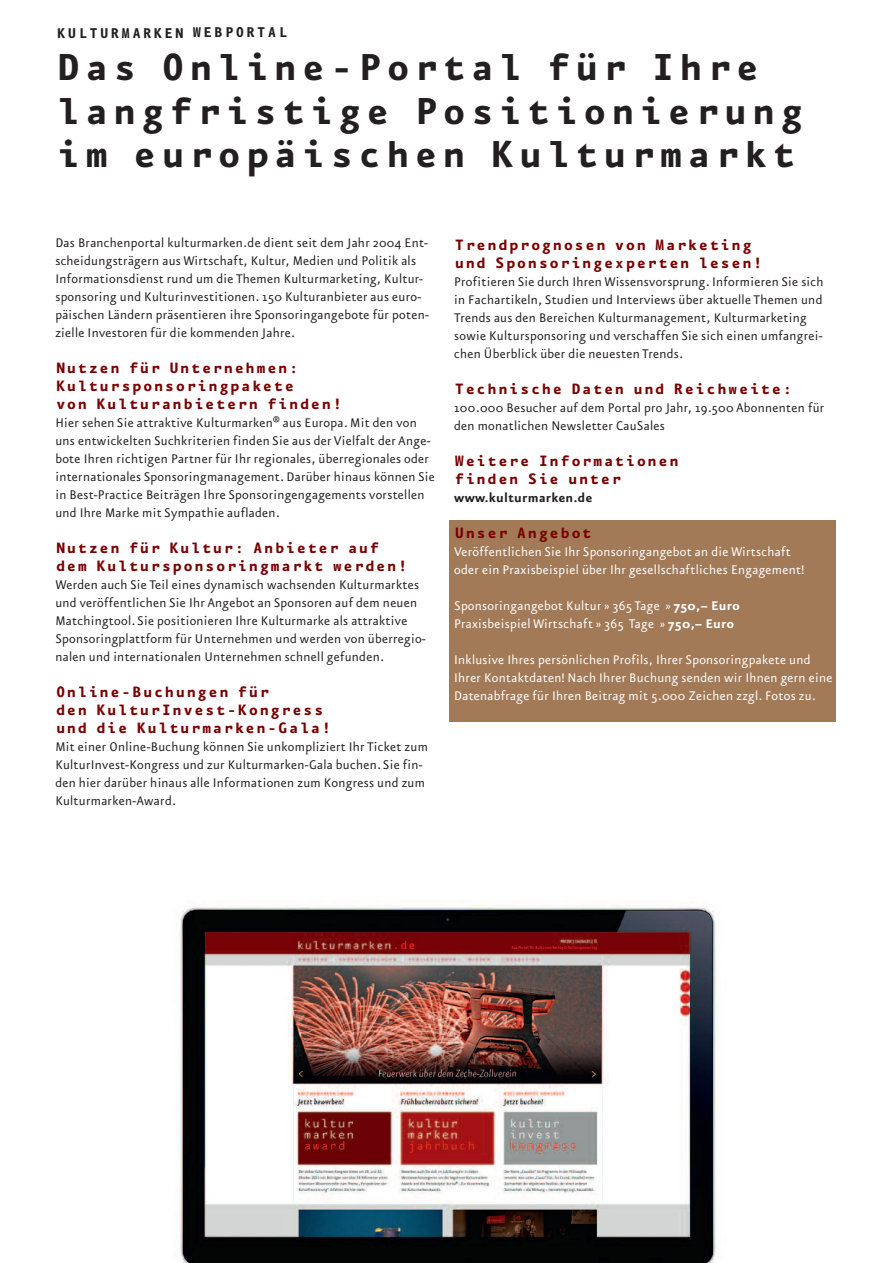
<style>
.page{position:relative;width:893px;height:1263px;background:#fff}
.page>*{position:absolute;margin:0;border:0;box-sizing:border-box;transform-origin:0 0}
.t1{font:700 45px/43.5px "Eureka Mono";letter-spacing:.025em;color:#231f20}
.t2{font:700 18px/18px "Eureka Mono";letter-spacing:.005em;color:#790100}
.t3{font:700 16.95px "Eureka Mono";letter-spacing:.05em;color:#231f20}
.t4{font:15px/18px "Eureka Sans";letter-spacing:.02em;color:#231f20}
.t5{font:15px/18px "Eureka Sans";letter-spacing:.02em;color:#fff}
.t6{font:700 15px "Eureka Sans";letter-spacing:.02em;color:#231f20}
.s1{font-weight:700}
</style>
<div class="page">
<img style="left:180px;top:905px;width:537px;height:358px">
<div style="left:449px;top:520px;width:387px;height:201px;background:#a27a58"></div>
<p class="t3" style="left:57px;top:22px;width:233px">KULTURMARKEN WEBPORTAL</p>
<h1 class="t1" style="left:55px;top:43px;width:752px">Das Online-Portal für Ihre langfristige Positionierung im europäischen Kulturmarkt</h1>
<p class="t4" style="left:55px;top:235px;width:375px">Das Branchenportal kulturmarken.de dient seit dem Jahr 2004 Ent&shy;scheidungsträgern aus Wirtschaft, Kultur, Medien und Politik als Informationsdienst rund um die Themen Kulturmarketing, Kultur&shy;sponsoring und Kulturinvestitionen.150 Kulturanbieter aus euro&shy;päischen Ländern präsentieren ihre Sponsoringangebote für poten&shy;zielle Investoren für die kommenden Jahre.</p>
<p class="t2" style="left:55px;top:358px;width:289px">Nutzen für Unternehmen:<br>Kultursponsoringpakete<br>von Kulturanbietern finden!</p>
<p class="t4" style="left:55px;top:415px;width:381px">Hier sehen Sie attraktive Kulturmarken® aus Europa.Mit den von uns entwickelten Suchkriterien finden Sie aus der Vielfalt der Ange&shy;bote Ihren richtigen Partner für Ihr regionales, überregionales oder internationales Sponsoringmanagement. Darüber hinaus können Sie in Best-Practice Beiträgen Ihre Sponsoringengagements vorstellen und Ihre Marke mit Sympathie aufladen.</p>
<p class="t2" style="left:55px;top:538px;width:354px">Nutzen für Kultur: Anbieter auf dem Kultursponsoringmarkt werden!</p>
<p class="t4" style="left:55px;top:577px;width:372px">Werden auch Sie Teil eines dynamisch wachsenden Kulturmarktes und veröffentlichen Sie Ihr Angebot an Sponsoren auf dem neuen Matchingtool.Sie positionieren Ihre Kulturmarke als attraktive Sponsoringplattform für Unternehmen und werden von überregio&shy;nalen und internationalen Unternehmen schnell gefunden.</p>
<p class="t2" style="left:55px;top:682px;width:278px">Online-Buchungen für<br>den KulturInvest-Kongress und die Kulturmarken-Gala!</p>
<p class="t4" style="left:55px;top:739px;width:374px">Mit einer Online-Buchung können Sie unkompliziert Ihr Ticket zum KulturInvest-Kongress und zur Kulturmarken-Gala buchen.Sie fin&shy;den hier darüber hinaus alle Informationen zum Kongress und zum Kulturmarken-Award.</p>
<p class="t2" style="left:454px;top:235px;width:311px">Trendprognosen von Marketing und Sponsoringexperten lesen!</p>
<p class="t4" style="left:454px;top:274px;width:371px">Profitieren Sie durch Ihren Wissensvorsprung. Informieren Sie sich in Fachartikeln, Studien und Interviews über aktuelle Themen und Trends aus den Bereichen Kulturmanagement, Kulturmarketing sowie Kultursponsoring und verschaffen Sie sich einen umfangrei&shy;chen Überblick über die neuesten Trends.</p>
<p class="t2" style="left:454px;top:379px;width:340px">Technische Daten und Reichweite:</p>
<p class="t4" style="left:454px;top:400px;width:372px">100.000 Besucher auf dem Portal pro Jahr, 19.500 Abonnenten für den monatlichen Newsletter CauSales</p>
<p class="t2" style="left:454px;top:451px;width:227px">Weitere Informationen finden Sie unter</p>
<p class="t6" style="left:454px;top:493px;width:140px">www.kulturmarken.de</p>
<p class="t2" style="left:454px;top:523px;width:140px">Unser Angebot</p>
<p class="t5" style="left:454px;top:544px;width:351px">Veröffentlichen Sie Ihr Sponsoringangebot an die Wirtschaft oder ein Praxisbeispiel über Ihr gesellschaftliches Engagement!</p>
<p class="t5" style="left:454px;top:598px;width:287px">Sponsoringangebot Kultur » 365 Tage » <span class="s1">750,– Euro<br></span>Praxisbeispiel Wirtschaft » 365 Tage » <span class="s1">750,– Euro</span></p>
<p class="t5" style="left:454px;top:652px;width:380px">Inklusive Ihres persönlichen Profils, Ihrer Sponsoringpakete und<br>Ihrer Kontaktdaten! Nach Ihrer Buchung senden wir Ihnen gern eine<br>Datenabfrage für Ihren Beitrag mit 5.000 Zeichen zzgl. Fotos zu.</p>
</div>
